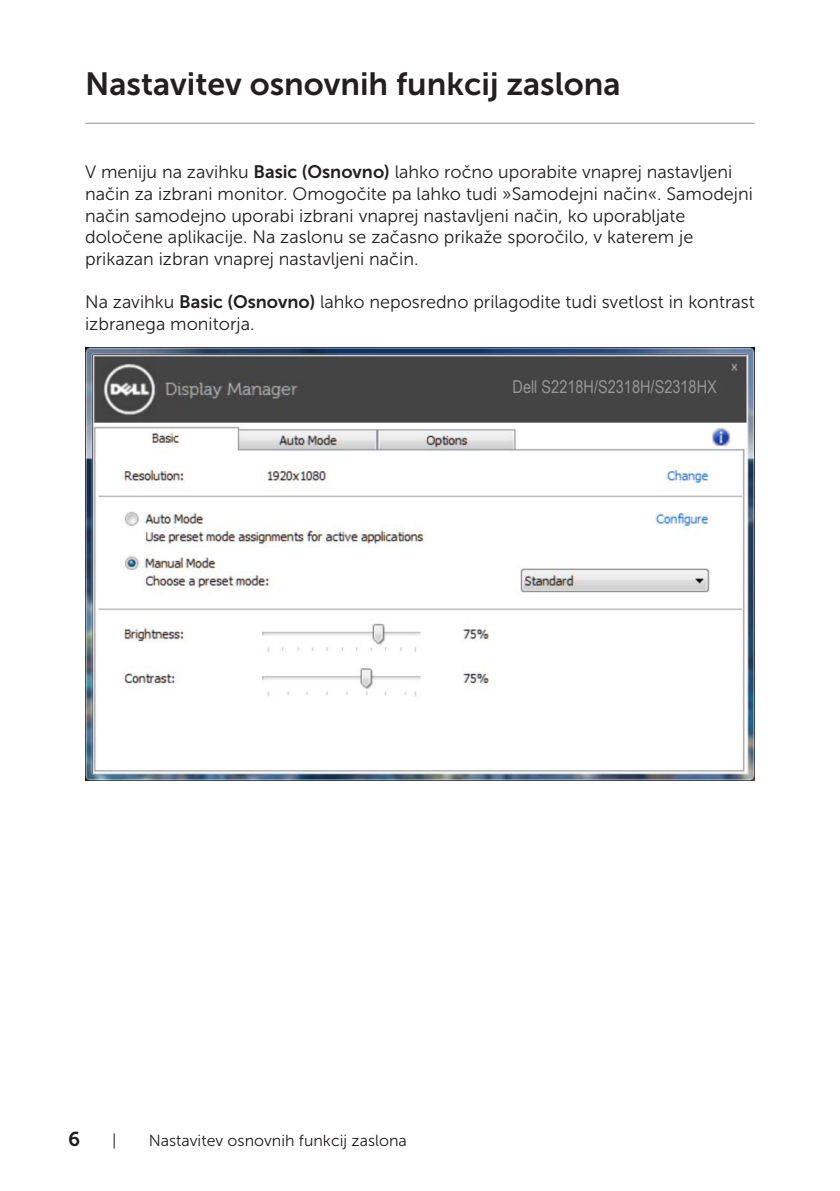
<style>
.page{position:relative;width:840px;height:1191px;background:#fff}
.page>*{position:absolute;margin:0;border:0;box-sizing:border-box;transform-origin:0 0}
.Contents{font:32px "Museo Sans For Dell 700";color:#231f20}
.t1{font:20px "Museo Sans For Dell 700";color:#231f20}
.text{font:18px/21.6px "Museo Sans For Dell 300";color:#231f20}
.t2{font:17.8px "Arial Narrow";color:#959595}
.t3{font:16px "Museo Sans For Dell 300";color:#231f20}
.s1{font-family:"Museo Sans For Dell 700"}
</style>
<div class="page">
<hr style="left:85px;top:123px;width:669px;height:1px;background:#939598">
<img style="left:85px;top:347px;width:669px;height:433px">
<p class="Contents" style="left:85px;top:66px;width:536px">Nastavitev osnovnih funkcij zaslona</p>
<p class="text" style="left:85px;top:162px;width:669px">V meniju na zavihku <span class="s1">Basic (Osnovno)</span> lahko ročno uporabite vnaprej nastavljeni način za izbrani monitor. Omogočite pa lahko tudi »Samodejni način«. Samodejni način samodejno uporabi izbrani vnaprej nastavljeni način, ko uporabljate določene aplikacije. Na zaslonu se začasno prikaže sporočilo, v katerem je prikazan izbran vnaprej nastavljeni način.</p>
<p class="text" style="left:85px;top:291px;width:671px">Na zavihku <span class="s1">Basic (Osnovno)</span> lahko neposredno prilagodite tudi svetlost in kontrast izbranega monitorja.</p>
<p class="t2" style="left:512px;top:374px;width:206px">Dell S2218H/S2318H/S2318HX</p>
<p class="t1" style="left:68px;top:1127px;width:14px">6</p>
<p class="t3" style="left:112px;top:1131px;width:6px">|</p>
<p class="t3" style="left:149px;top:1131px;width:259px">Nastavitev osnovnih funkcij zaslona</p>
</div>
